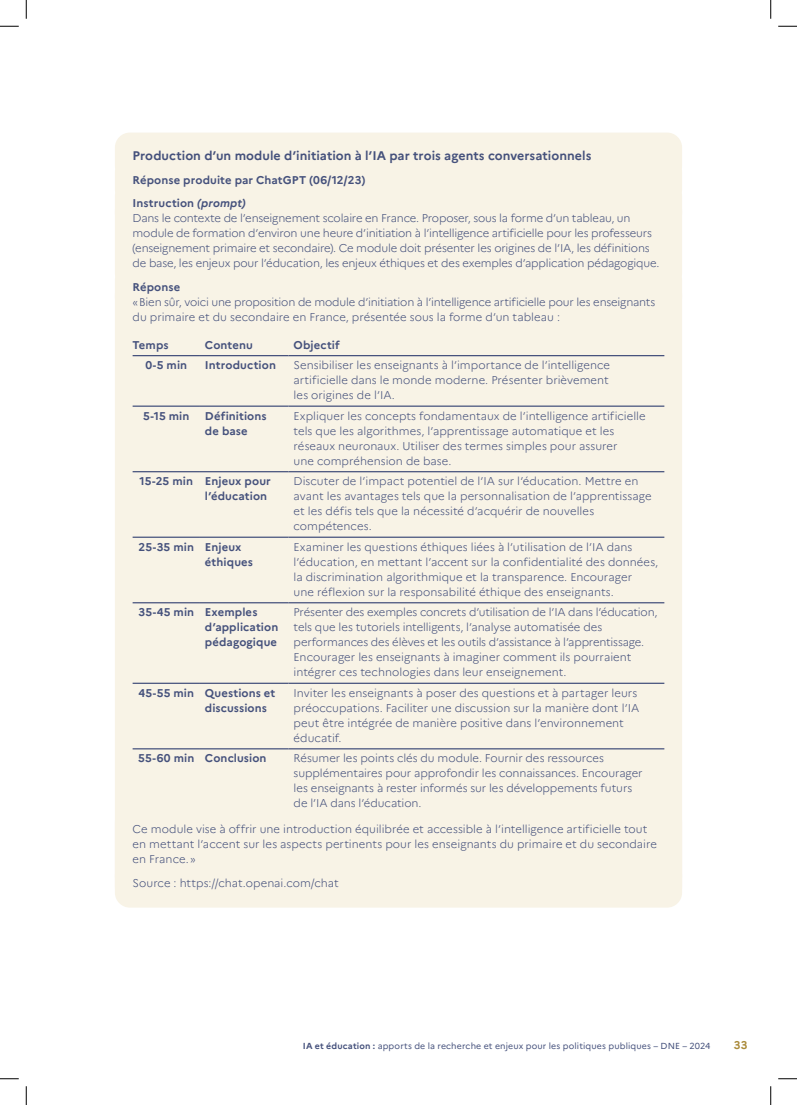
<style>
.page{position:relative;width:797px;height:1105px;background:#fff}
.page>*{position:absolute;margin:0;border:0;box-sizing:border-box;transform-origin:0 0}
.t1{font:700 12.5px "Marianne";letter-spacing:.005em;color:#45517c}
.t2{font:300 11.25px/15px "Marianne";letter-spacing:-.005em;color:#45517c}
.t3{font:700 11.25px/15px "Marianne";letter-spacing:.01em;color:#45517c}
.t4{font:700 11.25px "Marianne";color:#ab8c3c}
.t5{font:8.75px "Marianne";letter-spacing:.015em;color:#45517c}
.s1{font-style:italic}
.s2{font-weight:700}
</style>
<div class="page">
<div style="left:115px;top:133px;width:567px;height:47px;background:#f8f3e6;border-radius:15px"></div>
<div style="left:115px;top:157px;width:567px;height:47px;background:#f8f3e6;border-radius:15px"></div>
<div style="left:115px;top:181px;width:567px;height:47px;background:#f8f3e6;border-radius:15px"></div>
<div style="left:115px;top:196px;width:567px;height:92px;background:#f8f3e6;border-radius:15px"></div>
<div style="left:115px;top:265px;width:567px;height:47px;background:#f8f3e6;border-radius:15px"></div>
<div style="left:115px;top:280px;width:567px;height:611px;background:#f8f3e6;border-radius:15px"></div>
<div style="left:115px;top:861px;width:567px;height:47px;background:#f8f3e6;border-radius:15px"></div>
<hr style="left:133px;top:355px;width:67px;height:1px;background:#45517c">
<hr style="left:200px;top:355px;width:88px;height:1px;background:#45517c">
<hr style="left:288px;top:355px;width:376px;height:1px;background:#45517c">
<hr style="left:133px;top:405px;width:67px;height:2px;background:#45517c">
<hr style="left:200px;top:405px;width:88px;height:2px;background:#45517c">
<hr style="left:288px;top:405px;width:376px;height:2px;background:#45517c">
<hr style="left:133px;top:471px;width:67px;height:1px;background:#45517c">
<hr style="left:200px;top:471px;width:88px;height:1px;background:#45517c">
<hr style="left:288px;top:471px;width:376px;height:1px;background:#45517c">
<hr style="left:133px;top:537px;width:67px;height:1px;background:#45517c">
<hr style="left:200px;top:537px;width:88px;height:1px;background:#45517c">
<hr style="left:288px;top:537px;width:376px;height:1px;background:#45517c">
<hr style="left:133px;top:602px;width:67px;height:1px;background:#45517c">
<hr style="left:200px;top:602px;width:88px;height:1px;background:#45517c">
<hr style="left:288px;top:602px;width:376px;height:1px;background:#45517c">
<hr style="left:133px;top:683px;width:67px;height:1px;background:#45517c">
<hr style="left:200px;top:683px;width:88px;height:1px;background:#45517c">
<hr style="left:288px;top:683px;width:376px;height:1px;background:#45517c">
<hr style="left:133px;top:748px;width:67px;height:1px;background:#45517c">
<hr style="left:200px;top:748px;width:88px;height:1px;background:#45517c">
<hr style="left:288px;top:748px;width:376px;height:1px;background:#45517c">
<svg style="left:0;top:25px;width:19px;height:2px"></svg>
<svg style="left:778px;top:25px;width:19px;height:2px"></svg>
<svg style="left:0;top:1078px;width:19px;height:1px"></svg>
<svg style="left:778px;top:1078px;width:19px;height:1px"></svg>
<svg style="left:25px;top:0;width:2px;height:19px"></svg>
<svg style="left:25px;top:1086px;width:2px;height:19px"></svg>
<svg style="left:770px;top:0;width:1px;height:19px"></svg>
<svg style="left:770px;top:1086px;width:1px;height:19px"></svg>
<p class="t1" style="left:133px;top:148px;width:460px">Production d’un module d’initiation à l’IA par trois agents conversationnels</p>
<p class="t3" style="left:133px;top:168px;width:234px;line-height:23.9px">Réponse produite par ChatGPT (06/12/23)<br>Instruction <span class="s1">(prompt)</span></p>
<p class="t2" style="left:133px;top:211px;width:528px">Dans le contexte de l’enseignement scolaire en France. Proposer, sous la forme d’un tableau, un module de formation d’environ une heure d’initiation à l’intelligence artificielle pour les professeurs (enseignement primaire et secondaire). Ce module doit présenter les origines de l’IA, les définitions de base, les enjeux pour l’éducation, les enjeux éthiques et des exemples d’application pédagogique.</p>
<p class="t3" style="left:133px;top:280px;width:49px">Réponse</p>
<p class="t2" style="left:133px;top:295px;width:524px">«Bien sûr, voici une proposition de module d’initiation à l’intelligence artificielle pour les enseignants du primaire et du secondaire en France, présentée sous la forme d’un tableau :</p>
<p class="t3" style="left:133px;top:337px;width:37px">Temps</p>
<p class="t3" style="left:205px;top:337px;width:49px">Contenu</p>
<p class="t3" style="left:293px;top:337px;width:48px">Objectif</p>
<p class="t3" style="left:145px;top:358px;width:43px">0-5 min</p>
<p class="t3" style="left:205px;top:358px;width:72px">Introduction</p>
<p class="t2" style="left:293px;top:358px;width:318px;text-align:justify">Sensibiliser les enseignants à l’importance de l’intelligence artificielle dans le monde moderne. Présenter brièvement les origines de l’IA.</p>
<p class="t3" style="left:143px;top:408px;width:48px">5-15 min</p>
<p class="t3" style="left:205px;top:408px;width:63px">Définitions de base</p>
<p class="t2" style="left:293px;top:408px;width:354px">Expliquer les concepts fondamentaux de l’intelligence artificielle tels que les algorithmes, l’apprentissage automatique et les réseaux neuronaux. Utiliser des termes simples pour assurer<br>une compréhension de base.</p>
<p class="t3" style="left:205px;top:474px;width:67px;text-indent:-65px">15-25 min Enjeux pour l’éducation</p>
<p class="t2" style="left:293px;top:474px;width:359px">Discuter de l’impact potentiel de l’IA sur l’éducation. Mettre en avant les avantages tels que la personnalisation de l’apprentissage et les défis tels que la nécessité d’acquérir de nouvelles compétences.</p>
<p class="t3" style="left:205px;top:539px;width:50px;text-indent:-66px">25-35 min Enjeux éthiques</p>
<p class="t2" style="left:293px;top:539px;width:366px">Examiner les questions éthiques liées à l’utilisation de l’IA dans l’éducation, en mettant l’accent sur la confidentialité des données, la discrimination algorithmique et la transparence. Encourager<br>une réflexion sur la responsabilité éthique des enseignants.</p>
<p class="t3" style="left:205px;top:605px;width:75px;text-indent:-67px">35-45 min Exemples d’application pédagogique</p>
<p class="t2" style="left:293px;top:605px;width:365px">Présenter des exemples concrets d’utilisation de l’IA dans l’éducation, tels que les tutoriels intelligents, l’analyse automatisée des performances des élèves et les outils d’assistance à l’apprentissage.<br>Encourager les enseignants à imaginer comment ils pourraient intégrer ces technologies dans leur enseignement.</p>
<p class="t3" style="left:205px;top:685px;width:72px;text-indent:-66px">45-55 min Questions et discussions</p>
<p class="t2" style="left:293px;top:685px;width:347px">Inviter les enseignants à poser des questions et à partager leurs préoccupations. Faciliter une discussion sur la manière dont l’IA peut être intégrée de manière positive dans l’environnement éducatif.</p>
<p class="t3" style="left:138px;top:751px;width:130px">55-60 min Conclusion</p>
<p class="t2" style="left:293px;top:751px;width:350px">Résumer les points clés du module. Fournir des ressources supplémentaires pour approfondir les connaissances. Encourager les enseignants à rester informés sur les développements futurs de l’IA dans l’éducation.</p>
<p class="t2" style="left:133px;top:821px;width:526px">Ce module vise à offrir une introduction équilibrée et accessible à l’intelligence artificielle tout en mettant l’accent sur les aspects pertinents pour les enseignants du primaire et du secondaire en France.»</p>
<p class="t2" style="left:133px;top:875px;width:207px">Source : https://chat.openai.com/chat</p>
<p class="t5" style="left:303px;top:1041px;width:409px"><span class="s2">IA et éducation :</span> apports de la recherche et enjeux pour les politiques publiques – DNE – 2024</p>
<p class="t4" style="left:733px;top:1038px;width:15px">33</p>
</div>
